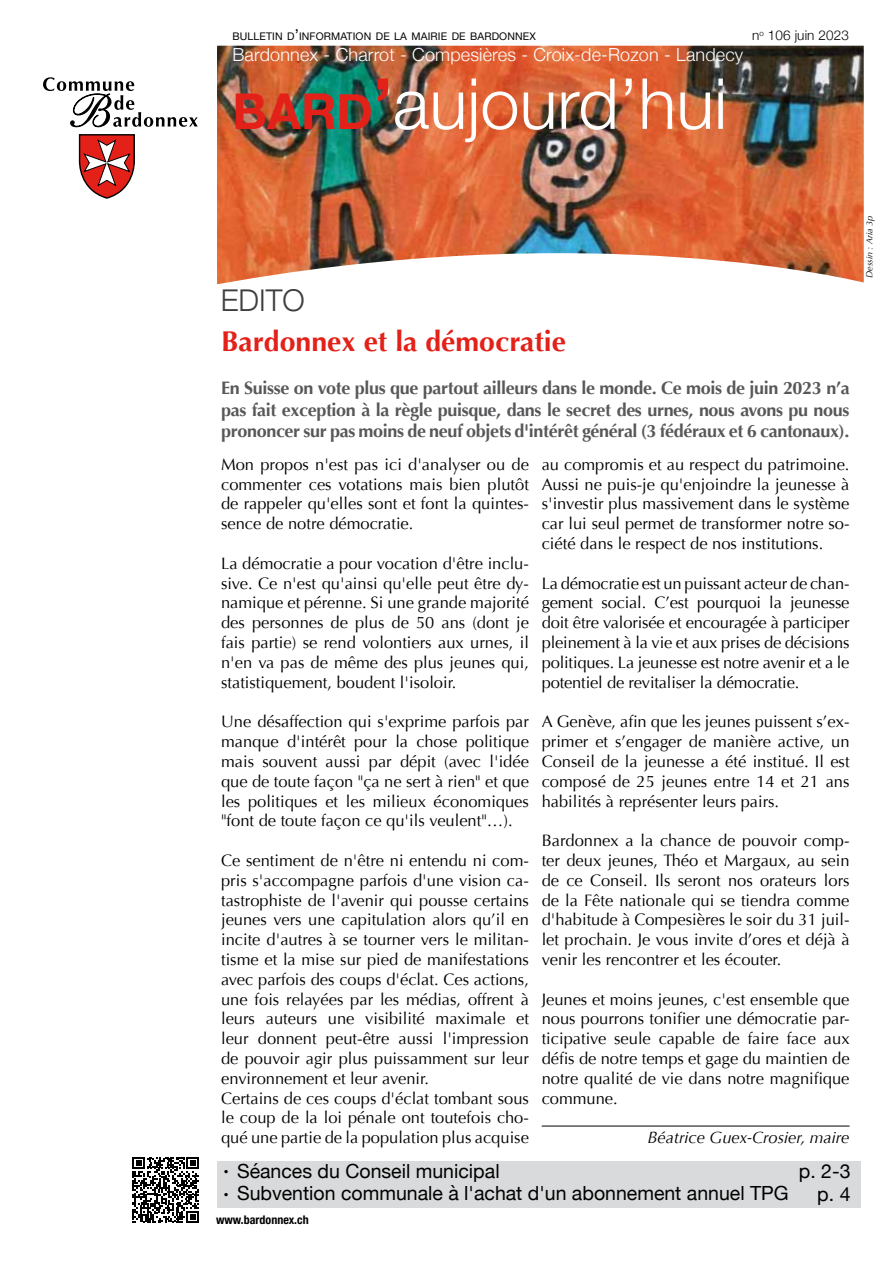
<style>
.page{position:relative;width:893px;height:1263px;background:#fff}
.page>*{position:absolute;margin:0;border:0;box-sizing:border-box;transform-origin:0 0}
.t1{font:300 70.5px "Helvetica Neue";color:#fff}
.t2{font:300 30px "Helvetica Neue";color:#3e3d40}
.t3{font:700 28.5px "Optima";color:#e32119}
.t4{font:19.5px "Helvetica Neue";color:#000}
.t5{font:700 18px/21.6px "Optima";letter-spacing:-.02em;color:#58585a;text-align:justify}
.t6{font:300 18px "Helvetica Neue";letter-spacing:.01em;color:#fff}
.t7{font:16.5px/19.8px "Optima";color:#000;text-align:justify}
.t8{font:italic 16.5px "Optima";color:#000}
.t9{font:300 13.5px "Helvetica Neue";letter-spacing:.01em;color:#000}
.t10{font:700 condensed 12px "Helvetica Neue";color:#000}
.t11{font:10.5px "Helvetica Neue";letter-spacing:.015em;color:#000}
.t12{font:italic 9px "Optima";color:#000}
.s1{font-size:15px}
.s2{font-weight:700;font-size:49.35px;color:#e32119}
.s3{font-weight:700;color:#e32119}
</style>
<div class="page">
<img style="left:217px;top:46px;width:647px;height:239px">
<div style="left:217px;top:1161px;width:643px;height:47px;background:#d9dadb"></div>
<svg style="left:78px;top:134px;width:57px;height:65px"></svg>
<svg style="left:43px;top:77px;width:155px;height:50px"></svg>
<hr style="left:542px;top:1126px;width:307px;height:1px;background:#000">
<svg style="left:132px;top:1157px;width:67px;height:66px"></svg>
<p class="t11" style="left:232px;top:29px;width:305px">BULLETIN D<span class="s1">’</span>INFORMATION DE LA MAIRIE DE BARDONNEX</p>
<p class="t9" style="left:752px;top:25px;width:98px">n<sup>o</sup> 106 juin 2023</p>
<p class="t6" style="left:232px;top:40px;width:512px">Bardonnex - Charrot - Compesières - Croix-de-Rozon - Landecy</p>
<h1 class="t1" style="left:232px;top:47px;width:496px"><span class="s2">bard</span><span class="s3">’</span>aujourd’hui</h1>
<h2 class="t2" style="left:221px;top:277px;width:85px">EDITO</h2>
<h3 class="t3" style="left:221px;top:325px;width:346px">Bardonnex et la démocratie</h3>
<p class="t5" style="left:221px;top:377px;width:630px">En Suisse on vote plus que partout ailleurs dans le monde. Ce mois de juin 2023 n’a pas fait exception à la règle puisque, dans le secret des urnes, nous avons pu nous prononcer sur pas moins de neuf objets d'intérêt général (3 fédéraux et 6 cantonaux).</p>
<p class="t7" style="left:221px;top:455px;width:309px">Mon propos n'est pas ici d'analyser ou de commenter ces votations mais bien plutôt de rappeler qu'elles sont et font la quintes&shy;sence de notre démocratie.</p>
<p class="t7" style="left:221px;top:554px;width:309px">La démocratie a pour vocation d'être inclu&shy;sive. Ce n'est qu'ainsi qu'elle peut être dy&shy;namique et pérenne. Si une grande majorité des personnes de plus de 50 ans (dont je fais partie) se rend volontiers aux urnes, il n'en va pas de même des plus jeunes qui, statistiquement, boudent l'isoloir.</p>
<p class="t7" style="left:221px;top:712px;width:309px">Une désaffection qui s'exprime parfois par manque d'intérêt pour la chose politique mais souvent aussi par dépit (avec l'idée que de toute façon "ça ne sert à rien" et que les politiques et les milieux économiques "font de toute façon ce qu'ils veulent"…).</p>
<p class="t7" style="left:221px;top:851px;width:309px;text-align:left">Ce sentiment de n'être ni entendu ni com&shy;pris s'accompagne parfois d'une vision ca&shy;tastrophiste de l'avenir qui pousse certains jeunes vers une capitulation alors qu’il en incite d'autres à se tourner vers le militan&shy;tisme et la mise sur pied de manifestations avec parfois des coups d'éclat. Ces actions, une fois relayées par les médias, offrent à leurs auteurs une visibilité maximale et leur donnent peut-être aussi l'impression de pouvoir agir plus puissamment sur leur environnement et leur avenir.<br>Certains de ces coups d'éclat tombant sous le coup de la loi pénale ont toutefois cho&shy;qué une partie de la population plus acquise</p>
<p class="t7" style="left:542px;top:455px;width:309px">au compromis et au respect du patrimoine.<br>Aussi ne puis-je qu'enjoindre la jeunesse à s'investir plus massivement dans le système car lui seul permet de transformer notre so&shy;ciété dans le respect de nos institutions.</p>
<p class="t7" style="left:542px;top:573px;width:309px">La démocratie est un puissant acteur de chan&shy;gement social. C’est pourquoi la jeunesse doit être valorisée et encouragée à participer pleinement à la vie et aux prises de décisions politiques. La jeunesse est notre avenir et a le potentiel de revitaliser la démocratie.</p>
<p class="t7" style="left:542px;top:712px;width:309px">A Genève, afin que les jeunes puissent s’ex&shy;primer et s’engager de manière active, un Conseil de la jeunesse a été institué. Il est composé de 25 jeunes entre 14 et 21 ans habilités à représenter leurs pairs.</p>
<p class="t7" style="left:542px;top:831px;width:309px">Bardonnex a la chance de pouvoir comp&shy;ter deux jeunes, Théo et Margaux, au sein de ce Conseil. Ils seront nos orateurs lors de la Fête nationale qui se tiendra comme d'habitude à Compesières le soir du 31 juil&shy;let prochain. Je vous invite d’ores et déjà à venir les rencontrer et les écouter.</p>
<p class="t7" style="left:542px;top:989px;width:309px">Jeunes et moins jeunes, c'est ensemble que nous pourrons tonifier une démocratie par&shy;ticipative seule capable de faire face aux défis de notre temps et gage du maintien de notre qualité de vie dans notre magnifique commune.</p>
<p class="t8" style="left:648px;top:1128px;width:203px">Béatrice Guex-Crosier, maire</p>
<p class="t4" style="left:223px;top:1157px;width:278px"><span class="s1">•</span> Séances du Conseil municipal</p>
<p class="t4" style="left:799px;top:1157px;width:53px">p. 2-3</p>
<p class="t4" style="left:223px;top:1179px;width:567px"><span class="s1">•</span> Subvention communale à l'achat d'un abonnement annuel TPG</p>
<p class="t4" style="left:817px;top:1180px;width:35px">p. 4</p>
<p class="t10" style="left:216px;top:1212px;width:94px">www.bardonnex.ch</p>
<p class="t12" style="left:864px;top:278px;width:63px;rotate:-90deg">Dessin : Aria 3p</p>
</div>
